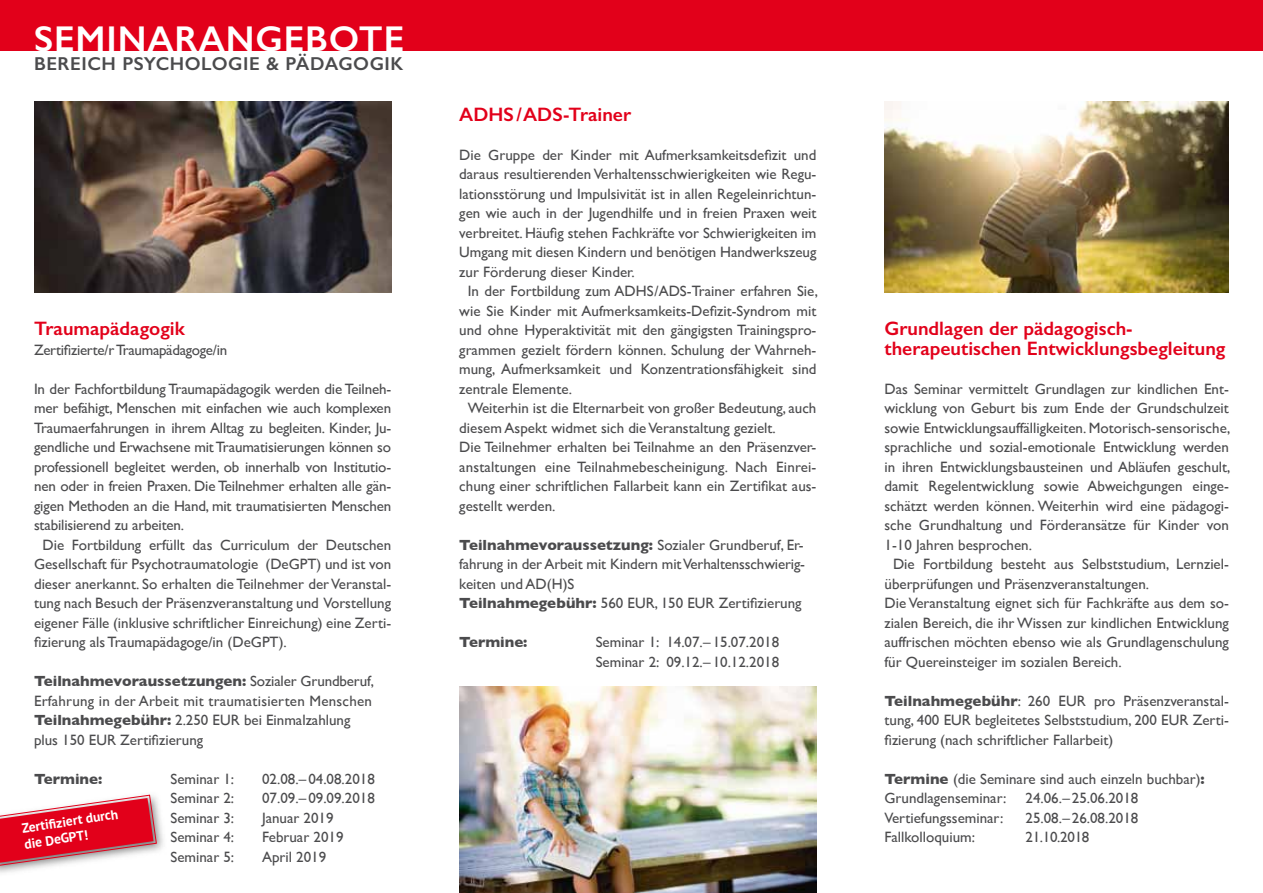
<style>
.page{position:relative;width:1263px;height:893px;background:#fff}
.page>*{position:absolute;margin:0;border:0;box-sizing:border-box;transform-origin:0 0}
.t1{font:600 36px "Gill Sans";letter-spacing:.025em;color:#fff}
.t2{font:600 19.5px/19.5px "Gill Sans";color:#e2001a}
.t3{font:600 18.75px "Gill Sans";letter-spacing:.03em;color:#4b4b4d}
.t4{font:15px/19.5px "Gill Sans";color:#4b4b4d}
.t5{font:15px "Gill Sans";letter-spacing:-.02em;color:#4b4b4d}
.t6{font:700 15px "Gill Sans";color:#4b4b4d}
.t7{font:700 13.5px/16px "PT Sans";color:#fff}
.s1{font-weight:700}
</style>
<div class="page">
<div style="left:0;top:0;width:1263px;height:50px;background:#e2001a"></div>
<img style="left:34px;top:101px;width:357px;height:191px">
<img style="left:460px;top:686px;width:357px;height:207px">
<img style="left:884px;top:101px;width:345px;height:191px">
<div style="left:0;top:790px;width:167px;height:87px;background:#000;opacity:.55"></div>
<svg style="left:0;top:794px;width:157px;height:73px"></svg>
<h1 class="t1" style="left:34px;top:17px;width:372px">Seminarangebote</h1>
<p class="t3" style="left:34px;top:52px;width:368px">Bereich Psychologie &amp; Pädagogik</p>
<h2 class="t2" style="left:34px;top:319px;width:152px">Traumapädagogik</h2>
<p class="t5" style="left:34px;top:341px;width:195px">Zertifizierte/r Traumapädagoge/in</p>
<p class="t4" style="left:34px;top:379px;width:359px">In der Fachfortbildung Traumapädagogik werden die Teilneh-</p>
<p class="t4" style="left:34px;top:398px;width:359px">mer befähigt, Menschen mit einfachen wie auch komplexen</p>
<p class="t4" style="left:34px;top:418px;width:359px">Traumaerfahrungen in ihrem Alltag zu begleiten. Kinder, Ju-</p>
<p class="t4" style="left:34px;top:437px;width:359px">gendliche und Erwachsene mit Traumatisierungen können so</p>
<p class="t4" style="left:34px;top:457px;width:359px">professionell begleitet werden, ob innerhalb von Institutio-</p>
<p class="t4" style="left:34px;top:476px;width:359px">nen oder in freien Praxen. Die Teilnehmer erhalten alle gän-</p>
<p class="t4" style="left:34px;top:496px;width:359px">gigen Methoden an die Hand, mit traumatisierten Menschen</p>
<p class="t4" style="left:34px;top:515px;width:152px">stabilisierend zu arbeiten.</p>
<p class="t4" style="left:43px;top:535px;width:350px">Die Fortbildung erfüllt das Curriculum der Deutschen</p>
<p class="t4" style="left:34px;top:554px;width:359px">Gesellschaft für Psychotraumatologie (DeGPT) und ist von</p>
<p class="t4" style="left:34px;top:574px;width:359px">dieser anerkannt. So erhalten die Teilnehmer der Veranstal-</p>
<p class="t4" style="left:34px;top:593px;width:359px">tung nach Besuch der Präsenzveranstaltung und Vorstellung</p>
<p class="t4" style="left:34px;top:613px;width:359px">eigener Fälle (inklusive schriftlicher Einreichung) eine Zerti-</p>
<p class="t4" style="left:34px;top:632px;width:254px">fizierung als Traumapädagoge/in (DeGPT).</p>
<p class="t4" style="left:34px;top:671px;width:341px"><span class="s1">Teilnahmevoraussetzungen:</span> Sozialer Grundberuf, Erfahrung in der Arbeit mit traumatisierten Menschen <span class="s1">Teilnahmegebühr:</span> 2.250 EUR bei Einmalzahlung plus 150 EUR Zertifizierung</p>
<p class="t6" style="left:34px;top:767px;width:70px">Termine:</p>
<p class="t4" style="left:171px;top:769px;width:65px">Seminar 1:</p>
<p class="t4" style="left:262px;top:769px;width:114px">02.08.– 04.08.2018</p>
<p class="t4" style="left:171px;top:788px;width:65px">Seminar 2:</p>
<p class="t4" style="left:262px;top:788px;width:114px">07.09.– 09.09.2018</p>
<p class="t4" style="left:171px;top:808px;width:65px">Seminar 3:</p>
<p class="t4" style="left:262px;top:808px;width:73px">Januar 2019</p>
<p class="t4" style="left:171px;top:827px;width:65px">Seminar 4:</p>
<p class="t4" style="left:262px;top:827px;width:83px">Februar 2019</p>
<p class="t4" style="left:171px;top:847px;width:65px">Seminar 5:</p>
<p class="t4" style="left:262px;top:847px;width:66px">April 2019</p>
<p class="t7" style="left:21px;top:820px;width:99px;rotate:-9deg">Zertifi ziert durch die DeGPT!</p>
<h2 class="t2" style="left:459px;top:104px;width:16px">ADH</h2>
<h2 class="t2" style="left:503px;top:104px;width:129px">S/ ADS-Trainer</h2>
<p class="t4" style="left:459px;top:145px;width:359px">Die Gruppe der Kinder mit Aufmerksamkeitsdefizit und</p>
<p class="t4" style="left:459px;top:164px;width:359px">daraus resultierenden Verhaltensschwierigkeiten wie Regu-</p>
<p class="t4" style="left:459px;top:184px;width:359px">lationsstörung und Impulsivität ist in allen Regeleinrichtun-</p>
<p class="t4" style="left:459px;top:203px;width:359px">gen wie auch in der Jugendhilfe und in freien Praxen weit</p>
<p class="t4" style="left:459px;top:223px;width:359px">verbreitet. Häufig stehen Fachkräfte vor Schwierigkeiten im</p>
<p class="t4" style="left:459px;top:242px;width:359px">Umgang mit diesen Kindern und benötigen Handwerkszeug</p>
<p class="t4" style="left:459px;top:262px;width:177px">zur Förderung dieser Kinder.</p>
<p class="t4" style="left:468px;top:281px;width:352px">In der Fortbildung zum ADHS/ADS-Trainer erfahren Sie,</p>
<p class="t4" style="left:459px;top:301px;width:359px">wie Sie Kinder mit Aufmerksamkeits-Defizit-Syndrom mit</p>
<p class="t4" style="left:459px;top:320px;width:359px">und ohne Hyperaktivität mit den gängigsten Trainingspro-</p>
<p class="t4" style="left:459px;top:340px;width:359px">grammen gezielt fördern können. Schulung der Wahrneh-</p>
<p class="t4" style="left:459px;top:359px;width:359px">mung, Aufmerksamkeit und Konzentrationsfähigkeit sind</p>
<p class="t4" style="left:459px;top:379px;width:114px">zentrale Elemente.</p>
<p class="t4" style="left:468px;top:398px;width:350px">Weiterhin ist die Elternarbeit von großer Bedeutung, auch</p>
<p class="t4" style="left:459px;top:418px;width:318px">diesem Aspekt widmet sich die Veranstaltung gezielt.</p>
<p class="t4" style="left:459px;top:437px;width:359px">Die Teilnehmer erhalten bei Teilnahme an den Präsenzver-</p>
<p class="t4" style="left:459px;top:457px;width:359px">anstaltungen eine Teilnahmebescheinigung. Nach Einrei-</p>
<p class="t4" style="left:459px;top:476px;width:359px">chung einer schriftlichen Fallarbeit kann ein Zertifikat aus-</p>
<p class="t4" style="left:459px;top:496px;width:98px">gestellt werden.</p>
<p class="t4" style="left:459px;top:535px;width:347px"><span class="s1">Teilnahmevoraussetzung:</span> Sozialer Grundberuf, Er&shy;fahrung in der Arbeit mit Kindern mit Verhaltensschwierig&shy;keiten und AD(H)S<br><span class="s1">Teilnahmegebühr:</span> 560 EUR, 150 EUR Zertifizierung</p>
<p class="t6" style="left:459px;top:630px;width:70px">Termine:</p>
<p class="t4" style="left:596px;top:632px;width:185px">Seminar 1: 14.07.–15.07.2018<br>Seminar 2: 09.12.–10.12.2018</p>
<h2 class="t2" style="left:884px;top:319px;width:342px">Grundlagen der pädagogisch&shy;therapeutischen Entwicklungsbegleitung</h2>
<p class="t4" style="left:884px;top:379px;width:346px">Das Seminar vermittelt Grundlagen zur kindlichen Ent-</p>
<p class="t4" style="left:884px;top:398px;width:346px">wicklung von Geburt bis zum Ende der Grundschulzeit</p>
<p class="t4" style="left:884px;top:418px;width:347px">sowie Entwicklungsauffälligkeiten. Motorisch-sensorische,</p>
<p class="t4" style="left:884px;top:437px;width:346px">sprachliche und sozial-emotionale Entwicklung werden</p>
<p class="t4" style="left:884px;top:457px;width:347px">in ihren Entwicklungsbausteinen und Abläufen geschult,</p>
<p class="t4" style="left:884px;top:476px;width:346px">damit Regelentwicklung sowie Abweichgungen einge-</p>
<p class="t4" style="left:884px;top:496px;width:346px">schätzt werden können. Weiterhin wird eine pädagogi-</p>
<p class="t4" style="left:884px;top:515px;width:346px">sche Grundhaltung und Förderansätze für Kinder von</p>
<p class="t4" style="left:884px;top:535px;width:149px">1-10 Jahren besprochen.</p>
<p class="t4" style="left:893px;top:554px;width:337px">Die Fortbildung besteht aus Selbststudium, Lernziel-</p>
<p class="t4" style="left:884px;top:574px;width:266px">überprüfungen und Präsenzveranstaltungen.</p>
<p class="t4" style="left:884px;top:593px;width:346px">Die Veranstaltung eignet sich für Fachkräfte aus dem so-</p>
<p class="t4" style="left:884px;top:613px;width:346px">zialen Bereich, die ihr Wissen zur kindlichen Entwicklung</p>
<p class="t4" style="left:884px;top:632px;width:346px">auffrischen möchten ebenso wie als Grundlagenschulung</p>
<p class="t4" style="left:884px;top:652px;width:239px">für Quereinsteiger im sozialen Bereich.</p>
<p class="t4" style="left:884px;top:691px;width:346px;text-align:justify"><span class="s1">Teilnahmegebühr</span>: 260 EUR pro Präsenzveranstal&shy;tung, 400 EUR begleitetes Selbststudium, 200 EUR Zerti&shy;fizierung (nach schriftlicher Fallarbeit)</p>
<p class="t4" style="left:884px;top:769px;width:322px"><span class="s1">Termine</span> (die Seminare sind auch einzeln buchbar)<span class="s1">:<br></span>Grundlagenseminar:</p>
<p class="t4" style="left:1025px;top:788px;width:114px">24.06.–25.06.2018</p>
<p class="t4" style="left:884px;top:808px;width:120px">Vertiefungsseminar:</p>
<p class="t4" style="left:1025px;top:808px;width:114px">25.08.–26.08.2018</p>
<p class="t4" style="left:884px;top:827px;width:92px">Fallkolloquium:</p>
<p class="t4" style="left:1025px;top:827px;width:65px">21.10.2018</p>
</div>
